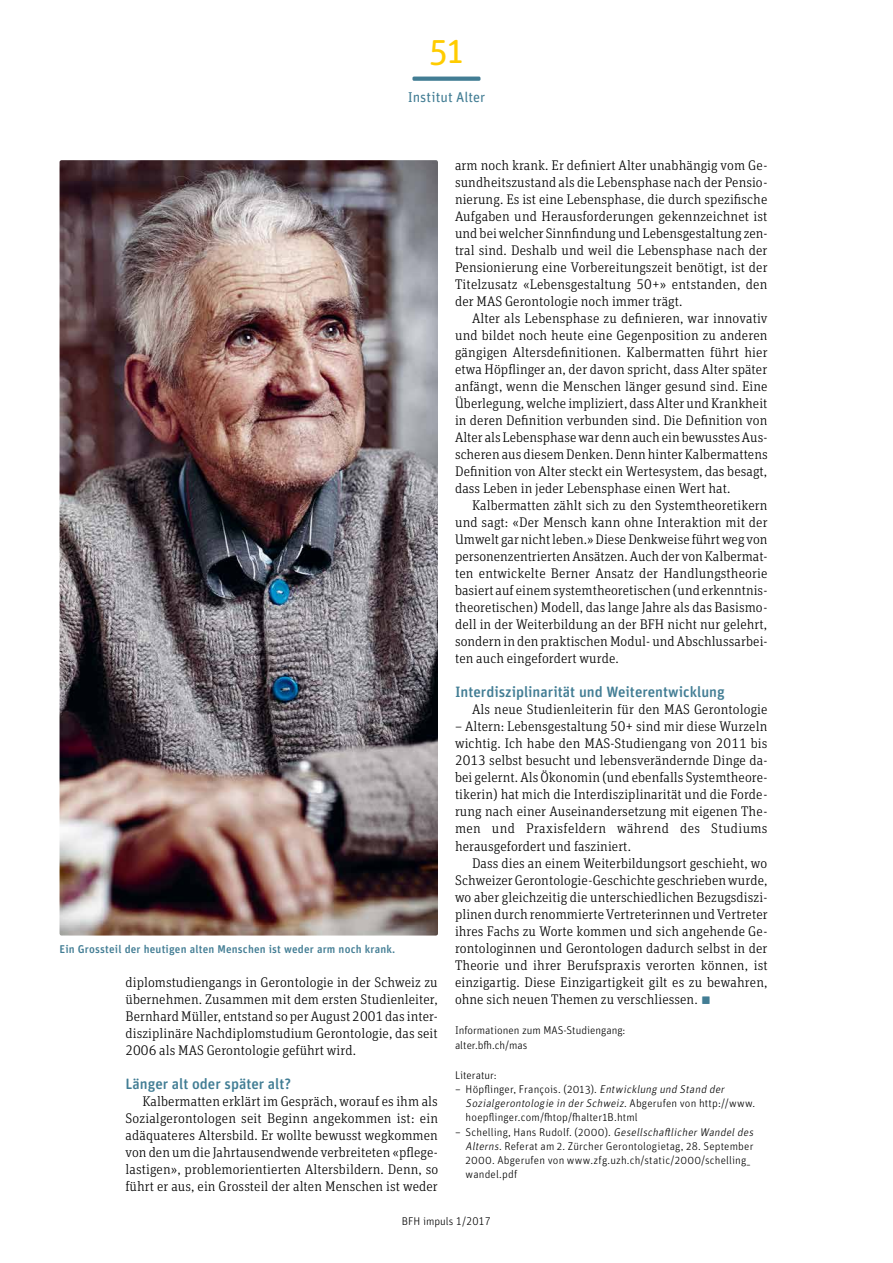
<style>
.page{position:relative;width:893px;height:1263px;background:#fff}
.page>*{position:absolute;margin:0;border:0;box-sizing:border-box;transform-origin:0 0}
.t1{font:36px "Unit Rounded Pro";color:#fc0}
.t2{font:500 15px "Unit Rounded Pro";color:#427d94}
.t3{font:14.25px "Unit Rounded Pro";color:#427d94}
.t4{font:300 13.95px/17px "Unit Slab Pro";letter-spacing:.005em;color:#000;text-align:justify}
.t5{font:300 11.25px/14.2px "Unit Rounded Pro";letter-spacing:.01em;color:#000}
.t6{font:500 11.25px "Unit Rounded Pro";letter-spacing:.015em;color:#427d94}
.s1{font-family:"Unit Rounded Pro";font-size:14.25px}
.s2{font-family:"Unit Rounded Pro";font-size:21px;color:#427d94}
.s3{font-style:italic}
</style>
<div class="page">
<svg style="left:412px;top:77px;width:68px;height:4px"></svg>
<img style="left:60px;top:160px;width:378px;height:775px">
<h1 class="t1" style="left:429px;top:25px;width:36px">51</h1>
<p class="t3" style="left:408px;top:87px;width:79px">Institut Alter</p>
<p class="t6" style="left:60px;top:941px;width:337px">Ein Grossteil der heutigen alten Menschen ist weder arm noch krank.</p>
<p class="t4" style="left:125px;top:973px;width:314px">diplomstudiengangs in Gerontologie in der Schweiz zu übernehmen. Zusammen mit dem ersten Studienleiter, Bernhard Müller, entstand so per August 2001 das inter&shy;disziplinäre Nachdiplomstudium Gerontologie, das seit 2006 als MAS Gerontologie geführt wird.</p>
<p class="t2" style="left:125px;top:1073px;width:167px">Länger alt oder später alt?</p>
<p class="t4" style="left:125px;top:1092px;width:314px;text-indent:17px">Kalbermatten erklärt im Gespräch, worauf es ihm als Sozialgerontologen seit Beginn angekommen ist: ein adäquateres Altersbild. Er wollte bewusst wegkommen von den um die Jahrtausendwende verbreiteten «pflege&shy;lastigen», problemorientierten Altersbildern. Denn, so führt er aus, ein Grossteil der alten Menschen ist weder</p>
<p class="t4" style="left:455px;top:156px;width:314px">arm noch krank. Er definiert Alter unabhängig vom Ge&shy;sundheitszustand als die Lebensphase nach der Pensio&shy;nierung. Es ist eine Lebensphase, die durch spezifische Aufgaben und Herausforderungen gekennzeichnet ist und bei welcher Sinnfindung und Lebensgestaltung zen&shy;tral sind. Deshalb und weil die Lebensphase nach der Pensionierung eine Vorbereitungszeit benötigt, ist der Titelzusatz «Lebensgestaltung 50+» entstanden, den der MAS Gerontologie noch immer trägt.</p>
<p class="t4" style="left:455px;top:309px;width:314px;text-indent:17px">Alter als Lebensphase zu definieren, war innovativ und bildet noch heute eine Gegenposition zu anderen gängigen Altersdefinitionen. Kalbermatten führt hier etwa Höpflinger an, der davon spricht, dass Alter später anfängt, wenn die Menschen länger gesund sind. Eine Überlegung, welche impliziert, dass Alter und Krankheit in deren Definition verbunden sind. Die Definition von Alter als Lebensphase war denn auch ein bewusstes Aus&shy;scheren aus diesem Denken. Denn hinter Kalbermattens Definition von Alter steckt ein Wertesystem, das besagt, dass Leben in jeder Lebensphase einen Wert hat.</p>
<p class="t4" style="left:455px;top:497px;width:314px;text-indent:17px">Kalbermatten zählt sich zu den Systemtheoretikern und sagt: «Der Mensch kann ohne Interaktion mit der Umwelt gar nicht leben.» Diese Denkweise führt weg von personenzentrierten Ansätzen. Auch der von Kalbermat&shy;ten entwickelte Berner Ansatz der Handlungstheorie basiert auf einem systemtheoretischen (und erkenntnis&shy;theoretischen) Modell, das lange Jahre als das Basismo&shy;dell in der Weiterbildung an der BFH nicht nur gelehrt, sondern in den praktischen Modul- und Abschlussarbei&shy;ten auch eingefordert wurde.</p>
<p class="t2" style="left:455px;top:682px;width:271px">Interdisziplinarität und Weiterentwicklung</p>
<p class="t4" style="left:472px;top:701px;width:297px">Als neue Studienleiterin für den MAS Gerontologie</p>
<p class="t4" style="left:455px;top:718px;width:314px">– Altern: Lebensgestaltung 50+ sind mir diese Wurzeln wichtig. Ich habe den MAS-Studiengang von 2011 bis 2013 selbst besucht und lebensverändernde Dinge da&shy;bei gelernt. Als Ökonomin (und ebenfalls Systemtheore&shy;tikerin) hat mich die Interdisziplinarität und die Forde&shy;rung nach einer Auseinandersetzung mit eigenen The&shy;men und Praxisfeldern während des Studiums herausgefordert und fasziniert.</p>
<p class="t4" style="left:455px;top:854px;width:314px;text-indent:17px">Dass dies an einem Weiterbildungsort geschieht, wo Schweizer Gerontologie-Geschichte geschrieben wurde, wo aber gleichzeitig die unterschiedlichen Bezugsdiszi&shy;plinen durch renommierte Vertreterinnen und Vertreter ihres Fachs zu Worte kommen und sich angehende Ge&shy;rontologinnen und Gerontologen dadurch selbst in der Theorie und ihrer Berufspraxis verorten können, ist einzigartig. Diese Einzigartigkeit gilt es zu bewahren, ohne sich neuen Themen zu verschliessen<span class="s1">.</span> <span class="s2">▪</span></p>
<p class="t5" style="left:455px;top:1022px;width:172px;line-height:15px">Informationen zum MAS-Studiengang: alter.bfh.ch/mas</p>
<p class="t5" style="left:455px;top:1067px;width:43px">Literatur:</p>
<p class="t5" style="left:466px;top:1081px;width:291px;text-indent:-11px">– Höpflinger, François. (2013). <span class="s3">Entwicklung und Stand der<br>Sozialgerontologie in derSchweiz</span>. A b g e r u fe n v o n h t t p : //w w w . hoepflinger.com/fhtop/fhalter1B.html</p>
<p class="t5" style="left:466px;top:1124px;width:292px;text-indent:-11px">– Schelling, Hans Rudolf. (2000). <span class="s3">GesellschaftlicherWandeldes Alterns</span>. Referat am 2. Zürcher Gerontologietag, 28. September 2000. Abgerufen von www.zfg.uzh.ch/static/2000/schelling_ wandel.pdf</p>
<p class="t5" style="left:402px;top:1213px;width:91px">BFH impuls 1/2017</p>
</div>
